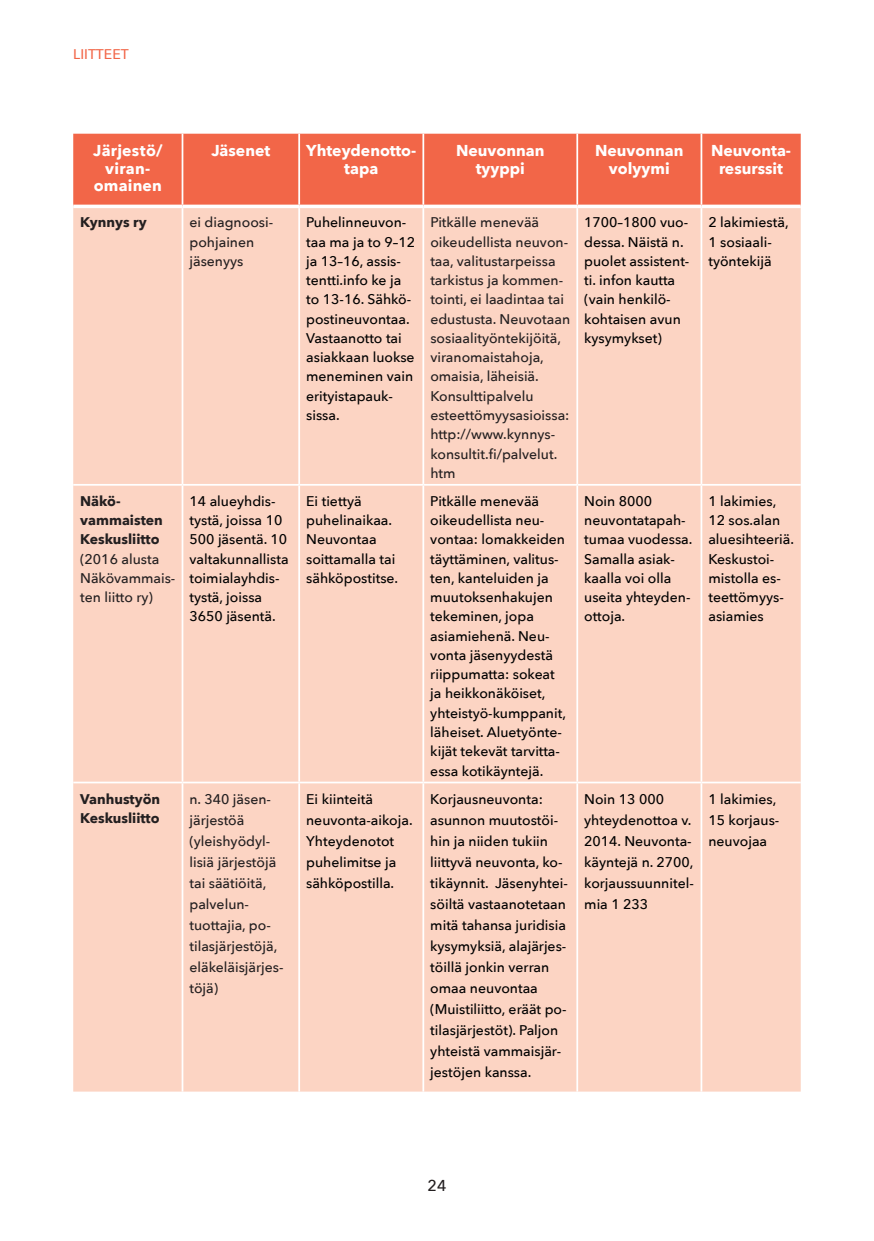
<style>
.page{position:relative;width:874px;height:1241px;background:#fff}
.page>*{position:absolute;margin:0;border:0;box-sizing:border-box;transform-origin:0 0}
.t1{font:700 15.75px/17.5px "Avenir Next";color:#fff;text-align:center}
.t2{font:500 15.75px "Avenir Next";color:#231f20}
.t3{font:500 14px/19.2px "Avenir Next";color:#000}
.t4{font:500 14px/19.2px "Avenir Next";color:#231f20}
.t5{font:700 14px/19.2px "Avenir Next";color:#231f20}
.t6{font:500 14px "Avenir Next";color:#f26648}
</style>
<div class="page">
<div style="left:73px;top:134px;width:727px;height:70px;background:#f26648"></div>
<div style="left:73px;top:208px;width:727px;height:883px;background:#fcd4c3"></div>
<hr style="left:181px;top:134px;width:2px;height:70px;background:#fff">
<hr style="left:298px;top:134px;width:2px;height:70px;background:#fff">
<hr style="left:422px;top:134px;width:2px;height:70px;background:#fff">
<hr style="left:576px;top:134px;width:2px;height:70px;background:#fff">
<hr style="left:700px;top:134px;width:2px;height:70px;background:#fff">
<hr style="left:181px;top:208px;width:2px;height:276px;background:#fff">
<hr style="left:298px;top:208px;width:2px;height:276px;background:#fff">
<hr style="left:422px;top:208px;width:2px;height:276px;background:#fff">
<hr style="left:576px;top:208px;width:2px;height:276px;background:#fff">
<hr style="left:700px;top:208px;width:2px;height:276px;background:#fff">
<hr style="left:73px;top:484px;width:109px;height:1px;background:#fff">
<hr style="left:182px;top:484px;width:117px;height:1px;background:#fff">
<hr style="left:181px;top:485px;width:2px;height:296px;background:#fff">
<hr style="left:299px;top:484px;width:124px;height:1px;background:#fff">
<hr style="left:298px;top:485px;width:2px;height:296px;background:#fff">
<hr style="left:423px;top:484px;width:154px;height:1px;background:#fff">
<hr style="left:422px;top:485px;width:2px;height:296px;background:#fff">
<hr style="left:577px;top:484px;width:124px;height:1px;background:#fff">
<hr style="left:576px;top:485px;width:2px;height:296px;background:#fff">
<hr style="left:701px;top:484px;width:99px;height:1px;background:#fff">
<hr style="left:700px;top:485px;width:2px;height:296px;background:#fff">
<hr style="left:73px;top:781px;width:109px;height:2px;background:#fff">
<hr style="left:182px;top:781px;width:117px;height:2px;background:#fff">
<hr style="left:181px;top:783px;width:2px;height:308px;background:#fff">
<hr style="left:299px;top:781px;width:124px;height:2px;background:#fff">
<hr style="left:298px;top:783px;width:2px;height:308px;background:#fff">
<hr style="left:423px;top:781px;width:154px;height:2px;background:#fff">
<hr style="left:422px;top:783px;width:2px;height:308px;background:#fff">
<hr style="left:577px;top:781px;width:124px;height:2px;background:#fff">
<hr style="left:576px;top:783px;width:2px;height:308px;background:#fff">
<hr style="left:701px;top:781px;width:99px;height:2px;background:#fff">
<hr style="left:700px;top:783px;width:2px;height:308px;background:#fff">
<svg style="left:73px;top:204px;width:109px;height:4px"></svg>
<svg style="left:182px;top:204px;width:117px;height:4px"></svg>
<svg style="left:299px;top:204px;width:124px;height:2px"></svg>
<svg style="left:423px;top:204px;width:154px;height:4px"></svg>
<svg style="left:577px;top:204px;width:124px;height:4px"></svg>
<svg style="left:701px;top:204px;width:99px;height:4px"></svg>
<p class="t6" style="left:73px;top:42px;width:57px">LIITTEET</p>
<p class="t1" style="left:93px;top:142px;width:71px">Järjestö/ viran&shy;omainen</p>
<p class="t1" style="left:211px;top:142px;width:60px">Jäsenet</p>
<p class="t1" style="left:306px;top:142px;width:112px">Yhteydenotto&shy;tapa</p>
<p class="t1" style="left:456px;top:142px;width:90px">Neuvonnan tyyppi</p>
<p class="t1" style="left:594px;top:142px;width:90px">Neuvonnan volyymi</p>
<p class="t1" style="left:710px;top:142px;width:81px">Neuvonta&shy;resurssit</p>
<p class="t5" style="left:80px;top:213px;width:68px">Kynnys ry</p>
<p class="t4" style="left:189px;top:212px;width:85px">ei diagnoosi&shy;pohjainen jäsenyys</p>
<p class="t3" style="left:306px;top:212px;width:110px">Puhelinneuvon&shy;taa ma ja to 9–12 ja 13–16, assis&shy;tentti.info ke ja to 13-16. Sähkö&shy;postineuvontaa.<br>Vastaanotto tai asiakkaan luokse meneminen vain erityistapauk&shy;sissa.</p>
<p class="t4" style="left:430px;top:212px;width:141px">Pitkälle menevää oikeudellista neuvon&shy;taa, valitustarpeissa tarkistus ja kommen&shy;tointi, ei laadintaa tai edustusta. Neuvotaan sosiaalityöntekijöitä, viranomaistahoja, omaisia, läheisiä.<br>Konsulttipalvelu esteettömyysasioissa: http://www.kynnys&shy;konsultit.fi/palvelut. htm</p>
<p class="t3" style="left:584px;top:212px;width:107px">1700–1800 vuo&shy;dessa. Näistä n. puolet assistent&shy;ti. infon kautta (vain henkilö&shy;kohtaisen avun kysymykset)</p>
<p class="t3" style="left:708px;top:212px;width:82px">2 lakimiestä,<br>1 sosiaali&shy;työntekijä</p>
<p class="t5" style="left:80px;top:491px;width:84px">Näkö&shy;vammaisten<br>Keskusliitto</p>
<p class="t4" style="left:80px;top:548px;width:97px">(2016 alusta<br>Näkövammais&shy;ten liitto ry)</p>
<p class="t3" style="left:189px;top:491px;width:101px">14 alueyhdis&shy;tystä, joissa 10<br>500 jäsentä. 10 valtakunnallista toimialayhdis&shy;tystä, joissa<br>3650 jäsentä.</p>
<p class="t3" style="left:306px;top:491px;width:93px">Ei tiettyä puhelinaikaa.<br>Neuvontaa soittamalla tai sähköpostitse.</p>
<p class="t3" style="left:430px;top:491px;width:137px">Pitkälle menevää oikeudellista neu&shy;vontaa: lomakkeiden täyttäminen, valitus&shy;ten, kanteluiden ja muutoksenhakujen tekeminen, jopa asiamiehenä. Neu&shy;vonta jäsenyydestä riippumatta: sokeat ja heikkonäköiset, yhteistyö-kumppanit, läheiset. Aluetyönte&shy;kijät tekevät tarvitta&shy;essa kotikäyntejä.</p>
<p class="t3" style="left:584px;top:491px;width:110px">Noin 8000 neuvontatapah&shy;tumaa vuodessa.<br>Samalla asiak&shy;kaalla voi olla useita yhteyden&shy;ottoja.</p>
<p class="t3" style="left:708px;top:491px;width:87px">1 lakimies,<br>12 sos.alan aluesihteeriä.<br>Keskustoi&shy;mistolla es&shy;teettömyys&shy;asiamies</p>
<p class="t5" style="left:80px;top:788px;width:81px">Vanhustyön<br>Keskusliitto</p>
<p class="t4" style="left:189px;top:787px;width:96px;line-height:21px">n. 340 jäsen&shy;järjestöä (yleishyödyl&shy;lisiä järjestöjä tai säätiöitä, palvelun&shy;tuottajia, po&shy;tilasjärjestöjä, eläkeläisjärjes&shy;töjä)</p>
<p class="t3" style="left:306px;top:787px;width:108px;line-height:21px">Ei kiinteitä neuvonta-aikoja.<br>Yhteydenotot puhelimitse ja sähköpostilla.</p>
<p class="t3" style="left:430px;top:787px;width:139px;line-height:21px">Korjausneuvonta: asunnon muutostöi&shy;hin ja niiden tukiin liittyvä neuvonta, ko&shy;tikäynnit. Jäsenyhtei&shy;söiltä vastaanotetaan mitä tahansa juridisia kysymyksiä, alajärjes&shy;töillä jonkin verran omaa neuvontaa (Muistiliitto, eräät po&shy;tilasjärjestöt). Paljon yhteistä vammaisjär&shy;jestöjen kanssa.</p>
<p class="t3" style="left:584px;top:787px;width:111px;line-height:21px">Noin 13 000 yhteydenottoa v.<br>2014. Neuvonta&shy;käyntejä n. 2700, korjaussuunnitel&shy;mia 1 233</p>
<p class="t3" style="left:708px;top:787px;width:72px;line-height:21px">1 lakimies,<br>15 korjaus&shy;neuvojaa</p>
<p class="t2" style="left:427px;top:1171px;width:20px">24</p>
</div>
